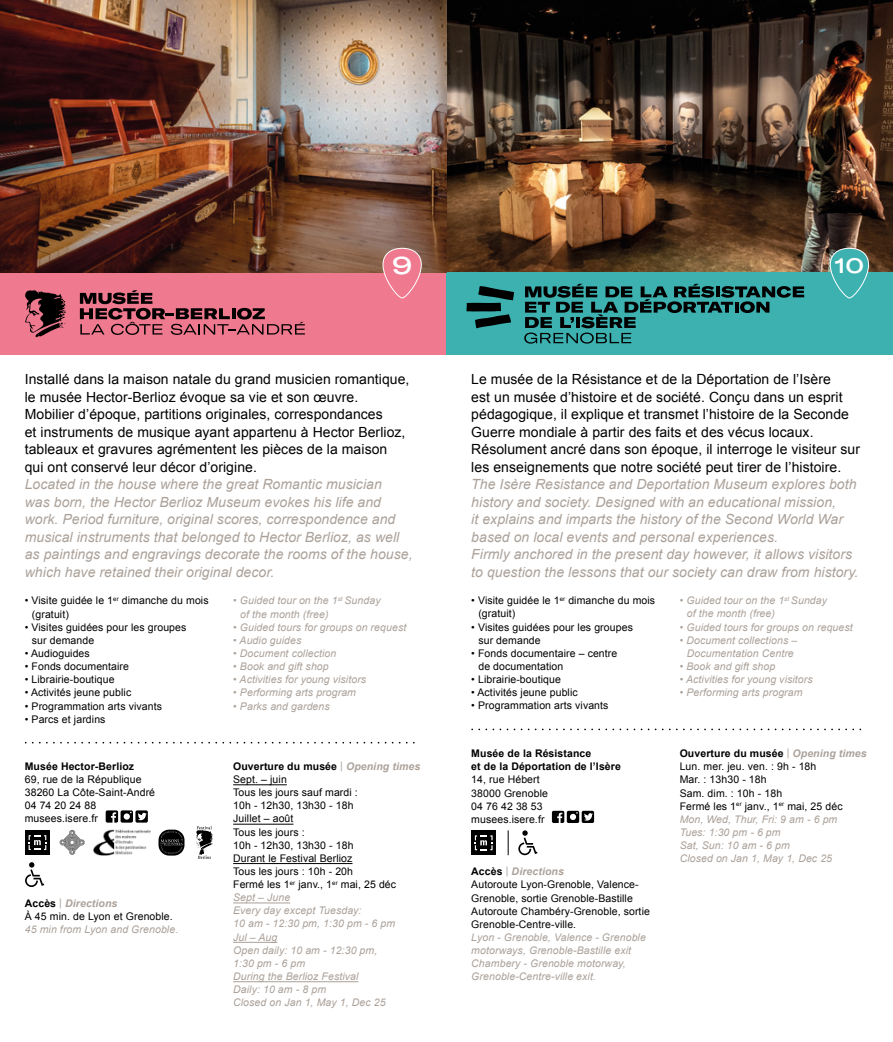
<style>
.page{position:relative;width:893px;height:1042px;background:#fff}
.page>*{position:absolute;margin:0;border:0;box-sizing:border-box;transform-origin:0 0}
.t1{font:500 expanded 23.8px "GT America";color:#fff}
.t2{font:500 expanded 21px "GT America";color:#fff}
.t3{font:14px/17.5px "Arial";letter-spacing:.005em;color:#000}
.t4{font:italic 14px/17.5px "Arial";letter-spacing:.005em;color:#aba199}
.t5{font:10.5px/13.1px "Arial";letter-spacing:.01em;color:#000}
.t6{font:italic 10.5px/13.1px "Arial";letter-spacing:.01em;color:#aba199}
.t7{font:700 10.5px/13.1px "Arial";letter-spacing:.01em;color:#000}
.s1{font-weight:700}
.s2{color:#aba199}
.s3{font-weight:700;font-style:italic;color:#aba199}
.s4{font-style:italic;color:#aba199}
</style>
<div class="page">
<img style="left:0;top:0;width:893px;height:273px">
<div style="left:0;top:273px;width:446px;height:82px;background:#ef798e"></div>
<div style="left:446px;top:273px;width:447px;height:82px;background:#3cb1b0"></div>
<hr style="left:233px;top:784px;width:54px;height:1px;background:#000">
<hr style="left:233px;top:824px;width:60px;height:1px;background:#000">
<hr style="left:233px;top:863px;width:119px;height:1px;background:#000">
<hr style="left:233px;top:902px;width:57px;height:1px;background:#aba199">
<hr style="left:233px;top:942px;width:44px;height:1px;background:#aba199">
<hr style="left:233px;top:981px;width:125px;height:1px;background:#aba199">
<svg style="left:552px;top:811px;width:42px;height:12px"></svg>
<svg style="left:106px;top:810px;width:42px;height:12px"></svg>
<div style="left:471px;top:830px;width:25px;height:25px;background:#000"></div>
<svg style="left:475px;top:835px;width:18px;height:15px"></svg>
<div style="left:25px;top:830px;width:25px;height:25px;background:#000"></div>
<svg style="left:29px;top:835px;width:17px;height:15px"></svg>
<svg style="left:60px;top:830px;width:25px;height:25px"></svg>
<svg style="left:518px;top:830px;width:19px;height:25px"></svg>
<svg style="left:25px;top:862px;width:19px;height:25px"></svg>
<svg style="left:508px;top:830px;width:1px;height:25px"></svg>
<svg style="left:466px;top:286px;width:48px;height:42px"></svg>
<svg style="left:524px;top:284px;width:280px;height:60px"></svg>
<svg style="left:80px;top:290px;width:225px;height:45px"></svg>
<svg style="left:25px;top:290px;width:41px;height:47px"></svg>
<svg style="left:196px;top:826px;width:17px;height:33px"></svg>
<svg style="left:158px;top:829px;width:26px;height:26px"></svg>
<svg style="left:26px;top:742px;width:389px;height:1px"></svg>
<svg style="left:472px;top:728px;width:390px;height:2px"></svg>
<svg style="left:382px;top:247px;width:40px;height:52px"></svg>
<svg style="left:829px;top:247px;width:40px;height:52px"></svg>
<img style="left:93px;top:829px;width:58px;height:27px">
<h1 class="t1" style="left:392px;top:251px;width:22px">9</h1>
<h2 class="t2" style="left:835px;top:253px;width:31px">10</h2>
<p class="t3" style="left:25px;top:371px;width:386px">Installé dans la maison natale du grand musicien romantique, le musée Hector-Berlioz évoque sa vie et son œuvre.<br>Mobilier d’époque, partitions originales, correspondances<br>et instruments de musique ayant appartenu à Hector Berlioz, tableaux et gravures agrémentent les pièces de la maison qui ont conservé leur décor d’origine.</p>
<p class="t4" style="left:25px;top:476px;width:389px">Located in the house where the great Romantic musician<br>was born, the Hector Berlioz Museum evokes his life and work. Period furniture, original scores, correspondence and musical instruments that belonged to Hector Berlioz, as well as paintings and engravings decorate the rooms of the house, which have retained their original decor.</p>
<p class="t5" style="left:32px;top:594px;width:178px;text-indent:-7px">• Visite guidée le 1<sup>er</sup> dimanche du mois (gratuit)</p>
<p class="t5" style="left:32px;top:620px;width:156px;text-indent:-7px">• Visites guidées pour les groupes sur demande</p>
<p class="t5" style="left:25px;top:647px;width:67px">• Audioguides</p>
<p class="t5" style="left:25px;top:660px;width:106px">• Fonds documentaire</p>
<p class="t5" style="left:25px;top:673px;width:91px">• Librairie-boutique</p>
<p class="t5" style="left:25px;top:686px;width:108px">• Activités jeune public</p>
<p class="t5" style="left:25px;top:699px;width:139px">• Programmation arts vivants</p>
<p class="t5" style="left:25px;top:712px;width:82px">• Parcs et jardins</p>
<p class="t7" style="left:25px;top:760px;width:111px">Musée Hector-Berlioz</p>
<p class="t5" style="left:25px;top:773px;width:132px">69, rue de la République<br>38260 La Côte-Saint-André<br>04 74 20 24 88 musees.isere.fr</p>
<p class="t5" style="left:25px;top:896px;width:149px"><span class="s1">Accès</span> <span class="s2">|</span> <span class="s3">Directions<br></span>À 45 min. de Lyon et Grenoble.</p>
<p class="t6" style="left:25px;top:923px;width:155px">45 min from Lyon and Grenoble.</p>
<p class="t6" style="left:240px;top:594px;width:142px;text-indent:-7px">• Guided tour on the 1<sup>st</sup> Sunday of the month (free)</p>
<p class="t6" style="left:233px;top:620px;width:175px">• Guided tours for groups on request</p>
<p class="t6" style="left:233px;top:634px;width:70px">• Audio guides</p>
<p class="t6" style="left:233px;top:647px;width:105px">• Document collection</p>
<p class="t6" style="left:233px;top:660px;width:97px">• Book and gift shop</p>
<p class="t6" style="left:233px;top:673px;width:135px">• Activities for young visitors</p>
<p class="t6" style="left:233px;top:686px;width:124px">• Performing arts program</p>
<p class="t6" style="left:233px;top:699px;width:98px">• Parks and gardens</p>
<p class="t5" style="left:233px;top:760px;width:189px"><span class="s1">Ouverture du musée</span> <span class="s2">|</span> <span class="s3">Opening times<br></span>Sept. – juin<br>Tous les jours sauf mardi :<br>10h - 12h30, 13h30 - 18h<br>Juillet – août<br>Tous les jours :<br>10h - 12h30, 13h30 - 18h<br>Durant le Festival Berlioz<br>Tous les jours : 10h - 20h<br>Fermé les 1<sup>er</sup> janv., 1<sup>er</sup> mai, 25 déc<br><span class="s4">Sept – June<br>Every day except Tuesday:<br>10 am - 12:30 pm, 1:30 pm - 6 pm<br>Jul – Aug<br>Open daily: 10 am - 12:30 pm,<br>1:30 pm - 6 pm<br>During the Berlioz Festival<br>Daily: 10 am - 8 pm<br>Closed on Jan 1, May 1, Dec 25</span></p>
<p class="t3" style="left:471px;top:371px;width:390px">Le musée de la Résistance et de la Déportation de l’Isère<br>est un musée d’histoire et de société. Conçu dans un esprit pédagogique, il explique et transmet l’histoire de la Seconde Guerre mondiale à partir des faits et des vécus locaux.<br>Résolument ancré dans son époque, il interroge le visiteur sur les enseignements que notre société peut tirer de l’histoire.</p>
<p class="t4" style="left:471px;top:476px;width:388px">The Isère Resistance and Deportation Museum explores both history and society. Designed with an educational mission,<br>it explains and imparts the history of the Second World War based on local events and personal experiences.<br>Firmly anchored in the present day however, it allows visitors to question the lessons that our society can draw from history.</p>
<p class="t5" style="left:478px;top:594px;width:178px;text-indent:-7px">• Visite guidée le 1<sup>er</sup> dimanche du mois (gratuit)</p>
<p class="t5" style="left:478px;top:620px;width:156px;text-indent:-7px">• Visites guidées pour les groupes sur demande</p>
<p class="t5" style="left:478px;top:647px;width:140px;text-indent:-7px">• Fonds documentaire – centre de documentation</p>
<p class="t5" style="left:471px;top:673px;width:91px">• Librairie-boutique</p>
<p class="t5" style="left:471px;top:686px;width:108px">• Activités jeune public</p>
<p class="t5" style="left:471px;top:699px;width:139px">• Programmation arts vivants</p>
<p class="t7" style="left:471px;top:747px;width:151px">Musée de la Résistance<br>et de la Déportation de l’Isère</p>
<p class="t5" style="left:471px;top:773px;width:78px">14, rue Hébert<br>38000 Grenoble<br>04 76 42 38 53 musees.isere.fr</p>
<p class="t5" style="left:471px;top:865px;width:180px"><span class="s1">Accès</span> <span class="s2">|</span> <span class="s3">Directions<br></span>Autoroute Lyon-Grenoble, Valence-<br>Grenoble, sortie Grenoble-Bastille<br>Autoroute Chambéry-Grenoble, sortie<br>Grenoble-Centre-ville.</p>
<p class="t6" style="left:471px;top:931px;width:176px">Lyon - Grenoble, Valence - Grenoble motorways, Grenoble-Bastille exit Chambery - Grenoble motorway, Grenoble-Centre-ville exit.</p>
<p class="t6" style="left:687px;top:594px;width:142px;text-indent:-7px">• Guided tour on the 1<sup>st</sup> Sunday of the month (free)</p>
<p class="t6" style="left:680px;top:620px;width:175px">• Guided tours for groups on request</p>
<p class="t6" style="left:680px;top:633px;width:119px;text-align:center">• Document collections –<br>Documentation Centre</p>
<p class="t6" style="left:680px;top:660px;width:97px">• Book and gift shop</p>
<p class="t6" style="left:680px;top:673px;width:135px">• Activities for young visitors</p>
<p class="t6" style="left:680px;top:686px;width:124px">• Performing arts program</p>
<p class="t5" style="left:680px;top:747px;width:189px"><span class="s1">Ouverture du musée</span> <span class="s2">|</span> <span class="s3">Opening times<br></span>Lun. mer. jeu. ven. : 9h - 18h<br>Mar. : 13h30 - 18h<br>Sam. dim. : 10h - 18h<br>Fermé les 1<sup>er</sup> janv., 1<sup>er</sup> mai, 25 déc<br><span class="s4">Mon, Wed, Thur, Fri: 9 am - 6 pm<br>Tues: 1:30 pm - 6 pm<br>Sat, Sun: 10 am - 6 pm<br>Closed on Jan 1, May 1, Dec 25</span></p>
</div>
